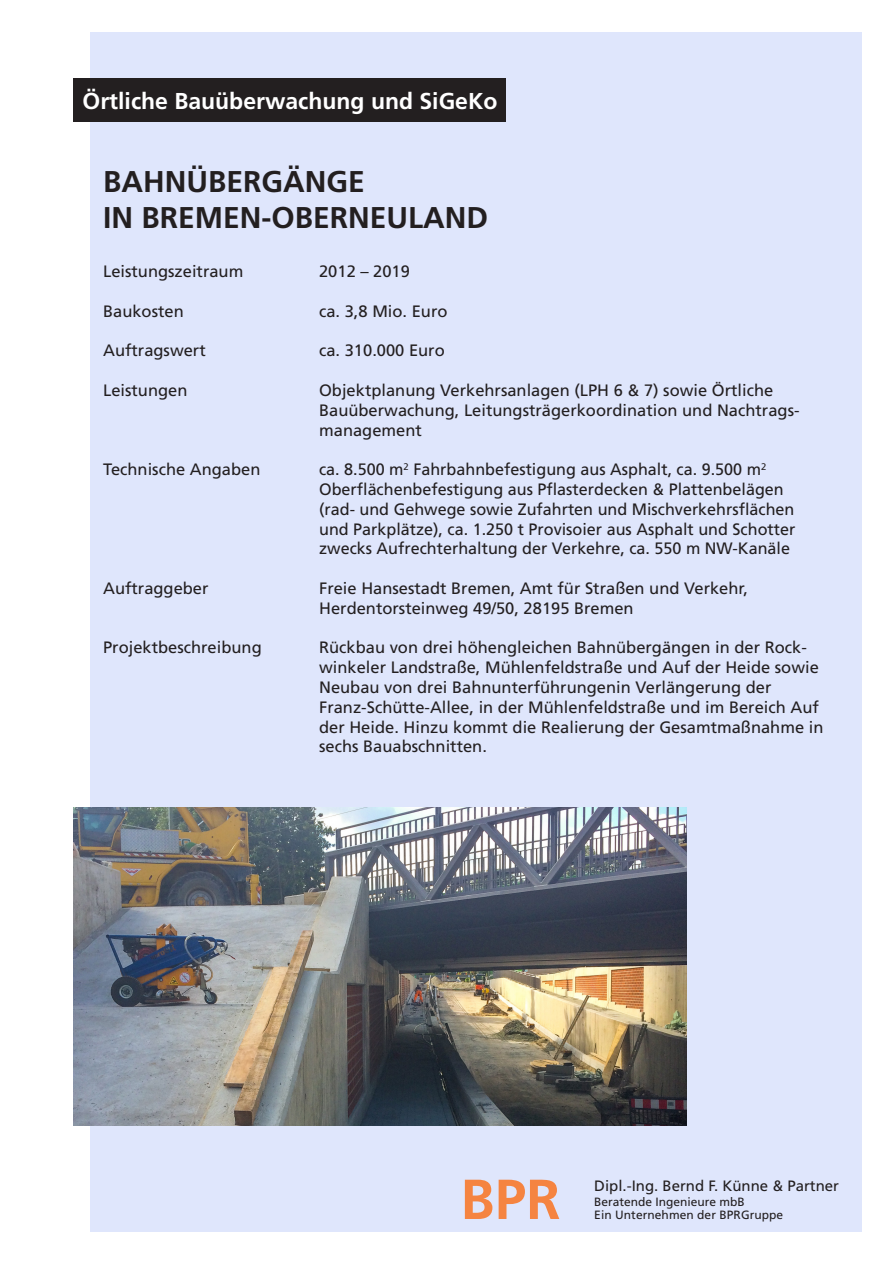
<style>
.page{position:relative;width:893px;height:1263px;background:#fff}
.page>*{position:absolute;margin:0;border:0;box-sizing:border-box;transform-origin:0 0}
.t1{font:700 56.25px "Frutiger LT Std";color:#f58441}
.t2{font:700 30px/36px "Frutiger LT Std";color:#231f20}
.t3{font:700 22.95px "Frutiger LT Std";color:#fff}
.t4{font:16.5px/19.8px "Frutiger LT Std";color:#231f20}
.t5{font:15px "Frutiger LT Std";color:#231f20}
.t6{font:12px "Frutiger LT Std";letter-spacing:.005em;color:#231f20}
</style>
<div class="page">
<div style="left:90px;top:32px;width:771px;height:1200px;background:#dfe6fc"></div>
<div style="left:74px;top:79px;width:432px;height:43px;background:#231f20"></div>
<img style="left:74px;top:807px;width:612px;height:318px">
<p class="t3" style="left:83px;top:88px;width:416px">Örtliche Bauüberwachung und SiGeKo</p>
<p class="t2" style="left:103px;top:163px;width:386px">BAHNÜBERGÄNGE<br>IN BREMEN-OBERNEULAND</p>
<p class="t4" style="left:103px;top:262px;width:142px">Leistungszeitraum</p>
<p class="t4" style="left:319px;top:262px;width:92px">2012 – 2019</p>
<p class="t4" style="left:103px;top:301px;width:82px">Baukosten</p>
<p class="t4" style="left:319px;top:301px;width:130px">ca. 3,8 Mio. Euro</p>
<p class="t4" style="left:103px;top:341px;width:104px">Auftragswert</p>
<p class="t4" style="left:319px;top:341px;width:127px">ca. 310.000 Euro</p>
<p class="t4" style="left:103px;top:380px;width:86px">Leistungen</p>
<p class="t4" style="left:319px;top:380px;width:482px">Objektplanung Verkehrsanlagen (LPH 6 &amp; 7) sowie Örtliche<br>Bauüberwachung, Leitungsträgerkoordination und Nachtrags&shy;management</p>
<p class="t4" style="left:103px;top:460px;width:159px">Technische Angaben</p>
<p class="t4" style="left:319px;top:460px;width:478px">ca. 8.500 m<sup>2</sup> Fahrbahnbefestigung aus Asphalt, ca. 9.500 m<sup>2<br></sup>Oberflächenbefestigung aus Pflasterdecken &amp; Plattenbelägen (rad- und Gehwege sowie Zufahrten und Mischverkehrsflächen und Parkplätze), ca. 1.250 t Provisoier aus Asphalt und Schotter zwecks Aufrechterhaltung der Verkehre, ca. 550 m NW-Kanäle</p>
<p class="t4" style="left:103px;top:578px;width:107px">Auftraggeber</p>
<p class="t4" style="left:319px;top:578px;width:430px">Freie Hansestadt Bremen, Amt für Straßen und Verkehr,<br>Herdentorsteinweg 49/50, 28195 Bremen</p>
<p class="t4" style="left:103px;top:638px;width:160px">Projektbeschreibung</p>
<p class="t4" style="left:319px;top:638px;width:506px">Rückbau von drei höhengleichen Bahnübergängen in der Rock&shy;winkeler Landstraße, Mühlenfeldstraße und Auf der Heide sowie Neubau von drei Bahnunterführungenin Verlängerung der Franz-Schütte-Allee, in der Mühlenfeldstraße und im Bereich Auf der Heide. Hinzu kommt die Realierung der Gesamtmaßnahme in sechs Bauabschnitten.</p>
<p class="t1" style="left:460px;top:1166px;width:102px">BPR</p>
<p class="t5" style="left:594px;top:1177px;width:246px">Dipl.-Ing. Bernd F. Künne &amp; Partner</p>
<p class="t6" style="left:594px;top:1194px;width:152px">Beratende Ingenieure mbB</p>
<p class="t6" style="left:594px;top:1208px;width:191px">Ein Unternehmen der BPRGruppe</p>
</div>
